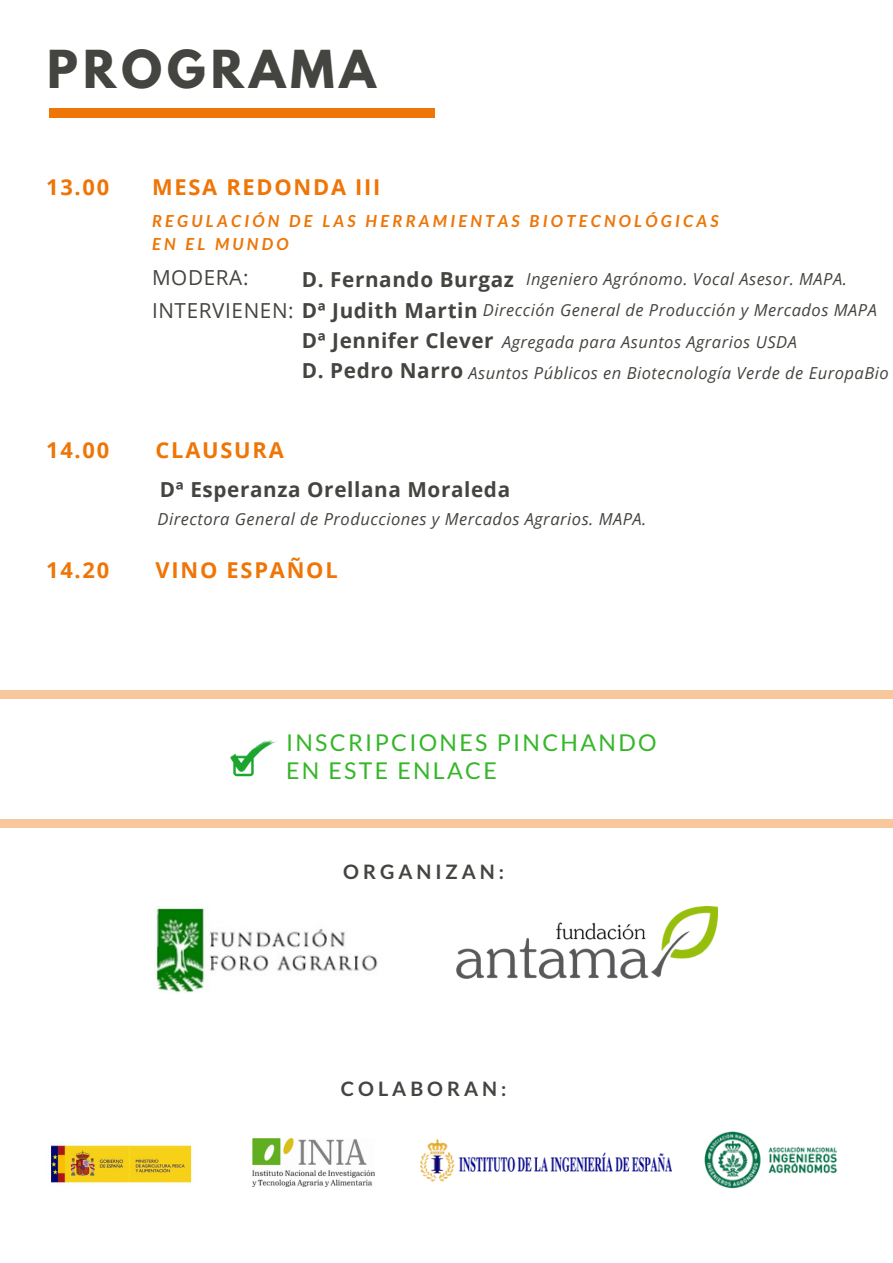
<style>
.page{position:relative;width:893px;height:1263px;background:#fff}
.page>*{position:absolute;margin:0;border:0;box-sizing:border-box;transform-origin:0 0}
.t1{font:700 46.35px "League Spartan";letter-spacing:.11em;color:#444440}
.t2{font:23.25px/28.2px "Lato";letter-spacing:.1em;color:#35b729}
.t3{font:700 21.9px "Open Sans";letter-spacing:.08em;color:#ee7506}
.t4{font:700 20.7px "Open Sans";letter-spacing:.03em;color:#444440}
.t5{font:20.7px "Open Sans";letter-spacing:.03em;color:#444440}
.t6{font:700 19.8px "Lato";letter-spacing:.2em;color:#444440}
.t7{font:italic 16.5px "Open Sans";letter-spacing:.03em;color:#444440}
.t8{font:italic 700 16.5px/22.5px "Lato";letter-spacing:.2em;color:#ee7506}
.s1{font-weight:400}
</style>
<div class="page">
<div style="left:49px;top:108px;width:385px;height:9px;background:#ee7506"></div>
<img style="left:230px;top:740px;width:47px;height:37px">
<div style="left:0;top:819px;width:14px;height:9px;background:#f8c79b"></div>
<div style="left:877px;top:819px;width:16px;height:9px;background:#f8c79b"></div>
<div style="left:13px;top:819px;width:337px;height:9px;background:#f8c79b"></div>
<div style="left:349px;top:819px;width:337px;height:9px;background:#f8c79b"></div>
<div style="left:685px;top:819px;width:194px;height:9px;background:#f8c79b"></div>
<div style="left:0;top:690px;width:47px;height:8px;background:#f8c79b"></div>
<div style="left:851px;top:690px;width:42px;height:8px;background:#f8c79b"></div>
<div style="left:46px;top:690px;width:337px;height:8px;background:#f8c79b"></div>
<div style="left:382px;top:690px;width:337px;height:8px;background:#f8c79b"></div>
<div style="left:718px;top:690px;width:135px;height:8px;background:#f8c79b"></div>
<img style="left:154px;top:906px;width:224px;height:87px">
<img style="left:456px;top:906px;width:261px;height:72px">
<img style="left:51px;top:1145px;width:141px;height:38px">
<img style="left:420px;top:1138px;width:251px;height:44px">
<img style="left:704px;top:1132px;width:133px;height:56px">
<img style="left:252px;top:1138px;width:123px;height:49px">
<h1 class="t1" style="left:47px;top:46px;width:330px">PROGRAMA</h1>
<h3 class="t3" style="left:46px;top:172px;width:65px">13.00</h3>
<h3 class="t3" style="left:152px;top:172px;width:230px">MESA REDONDA III</h3>
<p class="t8" style="left:152px;top:210px;width:568px">REGULACIÓN DE LAS HERRAMIENTAS BIOTECNOLÓGICAS<br>EN EL MUNDO</p>
<p class="t5" style="left:152px;top:263px;width:98px">MODERA:</p>
<p class="t4" style="left:302px;top:265px;width:214px">D. Fernando Burgaz</p>
<p class="t4" style="left:152px;top:295px;width:327px"><span class="s1">INTERVIENEN:</span> Dª Judith Martin</p>
<p class="t4" style="left:302px;top:326px;width:193px">Dª Jennifer Clever</p>
<p class="t4" style="left:302px;top:356px;width:163px">D. Pedro Narro</p>
<p class="t7" style="left:526px;top:267px;width:322px">Ingeniero Agrónomo. Vocal Asesor. MAPA.</p>
<p class="t7" style="left:483px;top:299px;width:395px">Dirección General de Producción y Mercados MAPA</p>
<p class="t7" style="left:502px;top:330px;width:296px">Agregada para Asuntos Agrarios USDA</p>
<p class="t7" style="left:468px;top:362px;width:422px">Asuntos Públicos en Biotecnología Verde de EuropaBio</p>
<h3 class="t3" style="left:46px;top:434px;width:65px">14.00</h3>
<h3 class="t3" style="left:156px;top:434px;width:130px">CLAUSURA</h3>
<p class="t4" style="left:160px;top:475px;width:352px">Dª Esperanza Orellana Moraleda</p>
<p class="t7" style="left:158px;top:507px;width:490px">Directora General de Producciones y Mercados Agrarios. MAPA.</p>
<h3 class="t3" style="left:46px;top:555px;width:65px">14.20</h3>
<h3 class="t3" style="left:156px;top:555px;width:184px">VINO ESPAÑOL</h3>
<h2 class="t2" style="left:286px;top:727px;width:372px">INSCRIPCIONES PINCHANDO<br>EN ESTE ENLACE</h2>
<p class="t6" style="left:343px;top:860px;width:162px">ORGANIZAN:</p>
<p class="t6" style="left:341px;top:1076px;width:167px">COLABORAN:</p>
</div>
